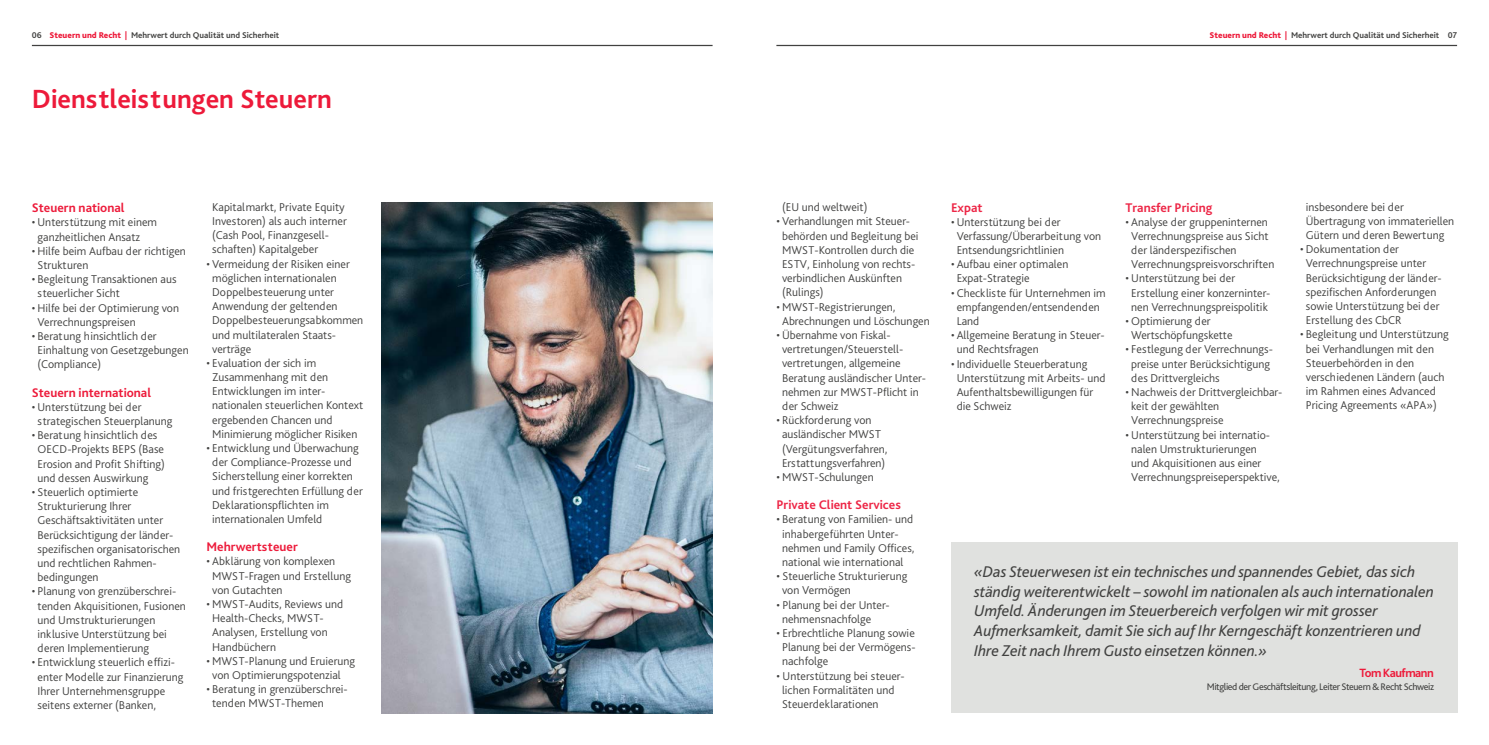
<style>
.page{position:relative;width:1489px;height:745px;background:#fff}
.page>*{position:absolute;margin:0;border:0;box-sizing:border-box;transform-origin:0 0}
.t1{font:700 27.5px "Bliss Pro";color:#ed1a3a}
.t2{font:italic 16.25px/19.5px "Bliss Pro";letter-spacing:-.005em;color:#414140}
.t3{font:700 13.12px "Bliss Pro";color:#ed1a3a}
.t4{font:700 13.12px "Bliss Pro";color:#ed2646}
.t5{font:700 12.5px "Bliss Pro";letter-spacing:-.04em;color:#ed1a3a}
.t6{font:300 11.88px/14.1px "Bliss Pro";color:#414140}
.t7{font:10px "Bliss Pro";letter-spacing:-.04em;color:#414140}
.t8{font:700 8.75px "Bliss Pro";color:#414140}
.s1{font-weight:800;color:#ed1a3a}
.s2{color:#ed1a3a}
</style>
<div class="page">
<div style="left:950px;top:542px;width:506px;height:170px;background:#e0e1df"></div>
<img style="left:381px;top:202px;width:331px;height:510px">
<hr style="left:32px;top:45px;width:680px;height:1px;background:#414140">
<hr style="left:776px;top:45px;width:680px;height:1px;background:#414140">
<p class="t8" style="left:32px;top:30px;width:249px">06 <span class="s1">Steuern und Recht</span> <span class="s2">|</span> Mehrwert durch Qualität und Sicherheit</p>
<p class="t8" style="left:1209px;top:30px;width:249px"><span class="s1">Steuern und Recht</span> <span class="s2">|</span> Mehrwert durch Qualität und Sicherheit 07</p>
<h1 class="t1" style="left:32px;top:82px;width:301px">Dienstleistungen Steuern</h1>
<p class="t3" style="left:32px;top:199px;width:94px">Steuern national</p>
<p class="t6" style="left:38px;top:215px;width:121px;text-indent:-6px">• Unterstützung mit einem ganzheitlichen Ansatz</p>
<p class="t6" style="left:38px;top:243px;width:150px;text-indent:-6px">• Hilfe beim Aufbau der richtigen<br>Strukturen</p>
<p class="t6" style="left:38px;top:272px;width:140px;text-indent:-6px">• Begleitung Transaktionen aus steuerlicher Sicht</p>
<p class="t6" style="left:38px;top:300px;width:143px;text-indent:-6px">• Hilfe bei der Optimierung von<br>Verrechnungspreisen</p>
<p class="t6" style="left:38px;top:328px;width:153px;text-indent:-6px">• Beratung hinsichtlich der<br>Einhaltung von Gesetzgebungen (Compliance)</p>
<p class="t3" style="left:32px;top:384px;width:121px">Steuern international</p>
<p class="t6" style="left:38px;top:399px;width:136px;text-indent:-6px">• Unterstützung bei der strategischen Steuerplanung</p>
<p class="t6" style="left:38px;top:427px;width:129px;text-indent:-6px">• Beratung hinsichtlich des<br>OECD-Projekts BEPS (Base<br>Erosion and Profit Shifting) und dessen Auswirkung</p>
<p class="t6" style="left:38px;top:484px;width:144px;text-indent:-6px">• Steuerlich optimierte<br>Strukturierung Ihrer<br>Geschäftsaktivitäten unter<br>Berücksichtigung der länder&shy;spezifischen organisatorischen und rechtlichen Rahmen&shy;bedingungen</p>
<p class="t6" style="left:38px;top:583px;width:150px;text-indent:-6px">• Planung von grenzüberschrei&shy;tenden Akquisitionen, Fusionen und Umstrukturierungen inklusive Unterstützung bei deren Implementierung</p>
<p class="t6" style="left:38px;top:654px;width:147px;text-indent:-6px">• Entwicklung steuerlich effizi&shy;enter Modelle zur Finanzierung<br>Ihrer Unternehmensgruppe seitens externer (Banken,</p>
<p class="t6" style="left:212px;top:199px;width:136px">Kapitalmarkt, Private Equity<br>Investoren) als auch interner (Cash Pool, Finanzgesell&shy;schaften) Kapitalgeber</p>
<p class="t6" style="left:212px;top:256px;width:153px;text-indent:-6px">• Vermeidung der Risiken einer möglichen internationalen<br>Doppelbesteuerung unter<br>Anwendung der geltenden<br>Doppelbesteuerungsabkommen und multilateralen Staats&shy;verträge</p>
<p class="t6" style="left:212px;top:355px;width:153px;text-indent:-6px">• Evaluation der sich im<br>Zusammenhang mit den<br>Entwicklungen im inter&shy;nationalen steuerlichen Kontext ergebenden Chancen und<br>Minimierung möglicher Risiken</p>
<p class="t6" style="left:212px;top:440px;width:152px;text-indent:-6px">• Entwicklung und Überwachung der Compliance-Prozesse und<br>Sicherstellung einer korrekten und fristgerechten Erfüllung der<br>Deklarationspflichten im internationalen Umfeld</p>
<p class="t3" style="left:206px;top:538px;width:93px">Mehrwertsteuer</p>
<p class="t6" style="left:212px;top:553px;width:140px;text-indent:-6px">• Abklärung von komplexen<br>MWST-Fragen und Erstellung von Gutachten</p>
<p class="t6" style="left:212px;top:596px;width:132px;text-indent:-6px">• MWST-Audits, Reviews und<br>Health-Checks, MWST-<br>Analysen, Erstellung von<br>Handbüchern</p>
<p class="t6" style="left:212px;top:653px;width:144px;text-indent:-6px">• MWST-Planung und Eruierung von Optimierungspotenzial</p>
<p class="t6" style="left:212px;top:681px;width:137px;text-indent:-6px">• Beratung in grenzüberschrei&shy;tenden MWST-Themen</p>
<p class="t6" style="left:782px;top:200px;width:87px">(EU und weltweit)</p>
<p class="t6" style="left:782px;top:214px;width:138px;text-indent:-6px">• Verhandlungen mit Steuer&shy;behörden und Begleitung bei<br>MWST-Kontrollen durch die<br>ESTV, Einholung von rechts&shy;verbindlichen Auskünften (Rulings)</p>
<p class="t6" style="left:782px;top:299px;width:149px;text-indent:-6px">• MWST-Registrierungen,<br>Abrechnungen und Löschungen</p>
<p class="t6" style="left:782px;top:327px;width:145px;text-indent:-6px">• Übernahme von Fiskal&shy;vertretungen/Steuerstell&shy;vertretungen, allgemeine<br>Beratung ausländischer Unter&shy;nehmen zur MWST-Pflicht in der Schweiz</p>
<p class="t6" style="left:782px;top:412px;width:107px;text-indent:-6px">• Rückforderung von ausländischer MWST (Vergütungsverfahren,<br>Erstattungsverfahren)</p>
<p class="t6" style="left:776px;top:469px;width:99px">• MWST-Schulungen</p>
<p class="t4" style="left:776px;top:496px;width:126px">Private Client Services</p>
<p class="t6" style="left:782px;top:512px;width:134px;text-indent:-6px">• Beratung von Familien- und inhabergeführten Unter&shy;nehmen und Family Offices, national wie international</p>
<p class="t6" style="left:782px;top:568px;width:127px;text-indent:-6px">• Steuerliche Strukturierung von Vermögen</p>
<p class="t6" style="left:782px;top:597px;width:109px;text-indent:-6px">• Planung bei der Unter&shy;nehmensnachfolge</p>
<p class="t6" style="left:782px;top:625px;width:135px;text-align:justify;text-indent:-6px">• Erbrechtliche Planung sowie Planung bei der Vermögens&shy;nachfolge</p>
<p class="t6" style="left:782px;top:667px;width:124px;text-indent:-6px">• Unterstützung bei steuer&shy;lichen Formalitäten und<br>Steuerdeklarationen</p>
<p class="t4" style="left:950px;top:199px;width:33px">Expat</p>
<p class="t6" style="left:956px;top:214px;width:146px;text-indent:-6px">• Unterstützung bei der<br>Verfassung/Überarbeitung von<br>Entsendungsrichtlinien</p>
<p class="t6" style="left:956px;top:257px;width:113px;text-indent:-6px">• Aufbau einer optimalen<br>Expat-Strategie</p>
<p class="t6" style="left:956px;top:285px;width:151px;text-indent:-6px">• Checkliste für Unternehmen im empfangenden/entsendenden<br>Land</p>
<p class="t6" style="left:956px;top:328px;width:149px;text-indent:-6px">• Allgemeine Beratung in Steuer&shy;und Rechtsfragen</p>
<p class="t6" style="left:956px;top:356px;width:150px;text-indent:-6px">• Individuelle Steuerberatung<br>Unterstützung mit Arbeits- und<br>Aufenthaltsbewilligungen für die Schweiz</p>
<p class="t4" style="left:1125px;top:199px;width:88px">Transfer Pricing</p>
<p class="t6" style="left:1131px;top:214px;width:144px;text-indent:-6px">• Analyse der gruppeninternen<br>Verrechnungspreise aus Sicht der länderspezifischen<br>Verrechnungspreisvorschriften</p>
<p class="t6" style="left:1131px;top:271px;width:141px;text-indent:-6px">• Unterstützung bei der<br>Erstellung einer konzerninter&shy;nen Verrechnungspreispolitik</p>
<p class="t6" style="left:1131px;top:313px;width:103px;text-indent:-6px">• Optimierung der<br>Wertschöpfungskette</p>
<p class="t6" style="left:1131px;top:342px;width:143px;text-indent:-6px">• Festlegung der Verrechnungs&shy;preise unter Berücksichtigung des Drittvergleichs</p>
<p class="t6" style="left:1131px;top:384px;width:152px;text-indent:-6px">• Nachweis der Drittvergleichbar&shy;keit der gewählten<br>Verrechnungspreise</p>
<p class="t6" style="left:1131px;top:427px;width:150px;text-indent:-6px">• Unterstützung bei internatio&shy;nalen Umstrukturierungen<br>und Akquisitionen aus einer<br>Verrechnungspreiseperspektive,</p>
<p class="t6" style="left:1305px;top:199px;width:150px">insbesondere bei der<br>Übertragung von immateriellen<br>Gütern und deren Bewertung</p>
<p class="t6" style="left:1305px;top:242px;width:137px;text-indent:-6px">• Dokumentation der<br>Verrechnungspreise unter<br>Berücksichtigung der länder&shy;spezifischen Anforderungen sowie Unterstützung bei der<br>Erstellung des CbCR</p>
<p class="t6" style="left:1305px;top:327px;width:144px;text-indent:-6px">• Begleitung und Unterstützung bei Verhandlungen mit den<br>Steuerbehörden in den verschiedenen Ländern (auch im Rahmen eines Advanced<br>Pricing Agreements «APA»)</p>
<p class="t2" style="left:974px;top:561px;width:461px">«Das Steuerwesen ist ein technisches und spannendes Gebiet, das sich ständig weiterentwickelt – sowohl im nationalen als auch internationalen Umfeld. Änderungen im Steuerbereich verfolgen wir mit grosser Aufmerksamkeit, damit Sie sich auf Ihr Kerngeschäft konzentrieren und Ihre Zeit nach Ihrem Gusto einsetzen können.»</p>
<p class="t5" style="left:1359px;top:664px;width:76px">Tom Kaufmann</p>
<p class="t7" style="left:1206px;top:679px;width:229px">Mitglied der Geschäftsleitung, Leiter Steuern &amp; Recht Schweiz</p>
</div>
